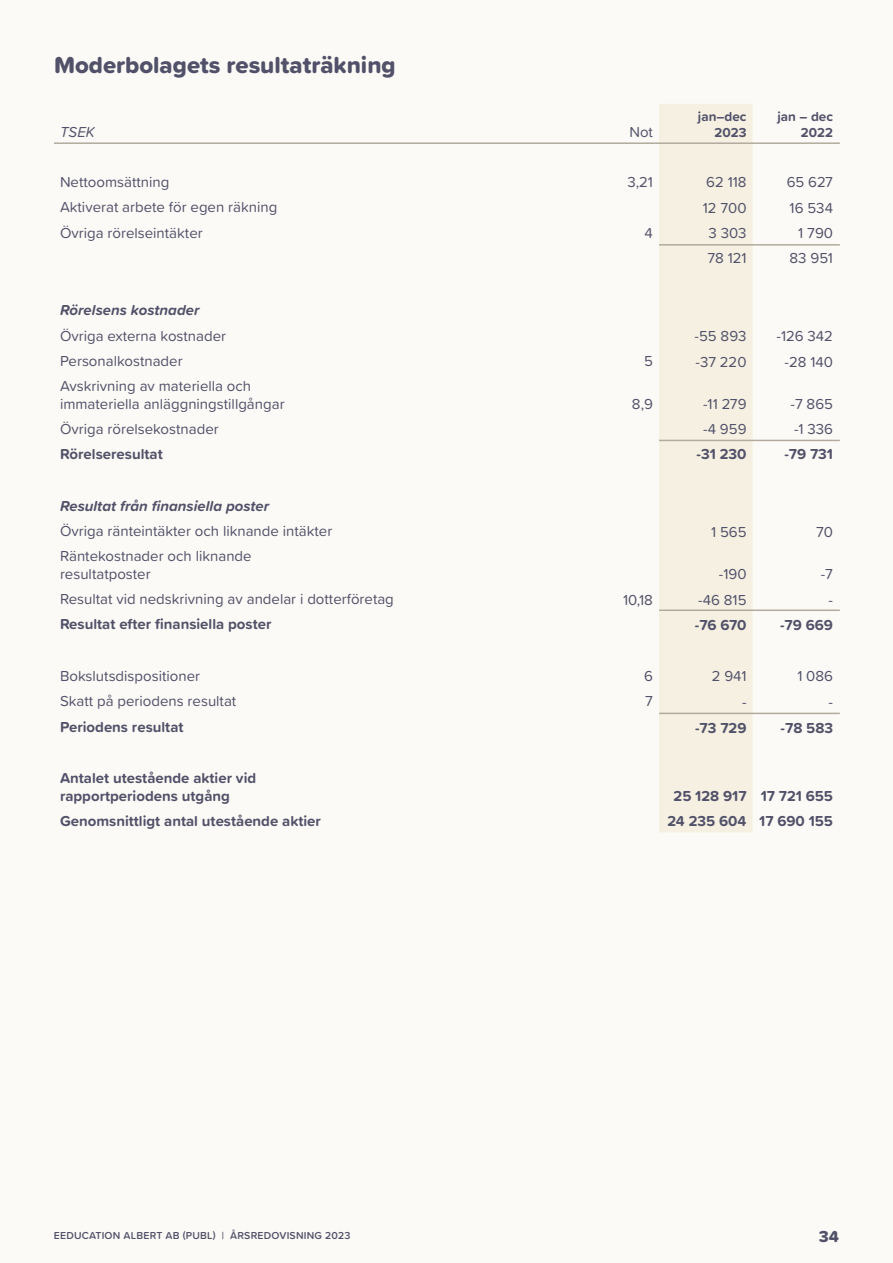
<style>
.page{position:relative;width:893px;height:1263px;background:#fcfaf6}
.page>*{position:absolute;margin:0;border:0;box-sizing:border-box;transform-origin:0 0}
.t1{font:24px "Proxima Soft Extrabld";color:#515169}
.t2{font:16.5px "Proxima Soft Extrabld";color:#515169}
.t3{font:15px "Proxima Soft";color:#515169}
.t4{font:700 15px "Proxima Soft";color:#515169}
.t5{font:italic 700 15px "Proxima Soft";color:#515169}
.t6{font:italic 15px "Proxima Soft";color:#515169}
.t7{font:700 13.5px/16.2px "Proxima Soft";color:#515169;text-align:right}
.t8{font:600 10.5px "Proxima Soft";letter-spacing:.02em;color:#515169}
</style>
<div class="page">
<div style="left:659px;top:104px;width:94px;height:728px;background:#f5f0e2"></div>
<hr style="left:54px;top:142px;width:786px;height:2px;background:#b2ab9d">
<hr style="left:659px;top:244px;width:181px;height:2px;background:#b2ab9d">
<hr style="left:659px;top:440px;width:181px;height:1px;background:#b2ab9d">
<hr style="left:659px;top:609px;width:181px;height:2px;background:#b2ab9d">
<hr style="left:659px;top:713px;width:181px;height:1px;background:#b2ab9d">
<p class="t1" style="left:54px;top:47px;width:343px">Moderbolagets resultaträkning</p>
<p class="t6" style="left:60px;top:120px;width:36px">TSEK</p>
<p class="t3" style="left:629px;top:120px;width:25px">Not</p>
<p class="t7" style="left:698px;top:107px;width:50px">jan–dec</p>
<p class="t7" style="left:714px;top:124px;width:34px">2023</p>
<p class="t7" style="left:777px;top:107px;width:57px">jan – dec<br>2022</p>
<p class="t3" style="left:60px;top:171px;width:111px">Nettoomsättning</p>
<p class="t3" style="left:627px;top:171px;width:27px">3,21</p>
<p class="t3" style="left:706px;top:171px;width:42px">62 118</p>
<p class="t3" style="left:787px;top:171px;width:48px">65 627</p>
<p class="t3" style="left:60px;top:195px;width:219px">Aktiverat arbete för egen räkning</p>
<p class="t3" style="left:703px;top:197px;width:45px">12 700</p>
<p class="t3" style="left:790px;top:197px;width:45px">16 534</p>
<p class="t3" style="left:60px;top:222px;width:144px">Övriga rörelseintäkter</p>
<p class="t3" style="left:645px;top:222px;width:10px">4</p>
<p class="t3" style="left:708px;top:222px;width:40px">3 303</p>
<p class="t3" style="left:798px;top:222px;width:36px">1 790</p>
<p class="t3" style="left:707px;top:247px;width:41px">78 121</p>
<p class="t3" style="left:790px;top:247px;width:45px">83 951</p>
<p class="t5" style="left:60px;top:299px;width:141px">Rörelsens kostnader</p>
<p class="t3" style="left:60px;top:324px;width:168px">Övriga externa kostnader</p>
<p class="t3" style="left:695px;top:324px;width:54px">-55 893</p>
<p class="t3" style="left:776px;top:324px;width:58px">-126 342</p>
<p class="t3" style="left:60px;top:350px;width:124px">Personalkostnader</p>
<p class="t3" style="left:644px;top:350px;width:10px">5</p>
<p class="t3" style="left:696px;top:351px;width:52px">-37 220</p>
<p class="t3" style="left:785px;top:351px;width:50px">-28 140</p>
<p class="t3" style="left:60px;top:375px;width:193px">Avskrivning av materiella och</p>
<p class="t3" style="left:60px;top:393px;width:226px">immateriella anläggningstillgångar</p>
<p class="t3" style="left:632px;top:393px;width:23px">8,9</p>
<p class="t3" style="left:703px;top:393px;width:45px">-11 279</p>
<p class="t3" style="left:790px;top:393px;width:44px">-7 865</p>
<p class="t3" style="left:60px;top:417px;width:160px">Övriga rörelsekostnader</p>
<p class="t3" style="left:703px;top:417px;width:45px">-4 959</p>
<p class="t3" style="left:794px;top:417px;width:41px">-1 336</p>
<p class="t4" style="left:60px;top:443px;width:104px">Rörelseresultat</p>
<p class="t4" style="left:697px;top:443px;width:51px">-31 230</p>
<p class="t4" style="left:784px;top:443px;width:50px">-79 731</p>
<p class="t5" style="left:60px;top:494px;width:211px">Resultat från finansiella poster</p>
<p class="t3" style="left:60px;top:520px;width:274px">Övriga ränteintäkter och liknande intäkter</p>
<p class="t3" style="left:711px;top:521px;width:37px">1 565</p>
<p class="t3" style="left:816px;top:521px;width:18px">70</p>
<p class="t3" style="left:60px;top:545px;width:193px">Räntekostnader och liknande</p>
<p class="t3" style="left:60px;top:563px;width:92px">resultatposter</p>
<p class="t3" style="left:719px;top:563px;width:29px">-190</p>
<p class="t3" style="left:821px;top:563px;width:14px">-7</p>
<p class="t3" style="left:60px;top:587px;width:335px">Resultat vid nedskrivning av andelar i dotterföretag</p>
<p class="t3" style="left:623px;top:588px;width:31px">10,18</p>
<p class="t3" style="left:698px;top:588px;width:50px">-46 815</p>
<p class="t3" style="left:828px;top:588px;width:6px">-</p>
<p class="t4" style="left:60px;top:613px;width:213px">Resultat efter finansiella poster</p>
<p class="t4" style="left:695px;top:614px;width:53px">-76 670</p>
<p class="t4" style="left:780px;top:614px;width:55px">-79 669</p>
<p class="t3" style="left:60px;top:665px;width:142px">Bokslutsdispositioner</p>
<p class="t3" style="left:644px;top:665px;width:10px">6</p>
<p class="t3" style="left:712px;top:665px;width:36px">2 941</p>
<p class="t3" style="left:797px;top:665px;width:37px">1 086</p>
<p class="t3" style="left:60px;top:690px;width:178px">Skatt på periodens resultat</p>
<p class="t3" style="left:645px;top:690px;width:9px">7</p>
<p class="t3" style="left:742px;top:691px;width:6px">-</p>
<p class="t3" style="left:828px;top:691px;width:6px">-</p>
<p class="t4" style="left:60px;top:716px;width:125px">Periodens resultat</p>
<p class="t4" style="left:695px;top:716px;width:53px">-73 729</p>
<p class="t4" style="left:781px;top:716px;width:54px">-78 583</p>
<p class="t4" style="left:60px;top:766px;width:198px">Antalet utestående aktier vid</p>
<p class="t4" style="left:60px;top:784px;width:171px">rapportperiodens utgång</p>
<p class="t4" style="left:673px;top:784px;width:75px">25 128 917</p>
<p class="t4" style="left:761px;top:784px;width:74px">17 721 655</p>
<p class="t4" style="left:60px;top:809px;width:262px">Genomsnittligt antal utestående aktier</p>
<p class="t4" style="left:667px;top:810px;width:81px">24 235 604</p>
<p class="t4" style="left:759px;top:810px;width:75px">17 690 155</p>
<p class="t8" style="left:54px;top:1228px;width:298px">EEDUCATION ALBERT AB (PUBL) | ÅRSREDOVISNING 2023</p>
<p class="t2" style="left:819px;top:1224px;width:21px">34</p>
</div>
